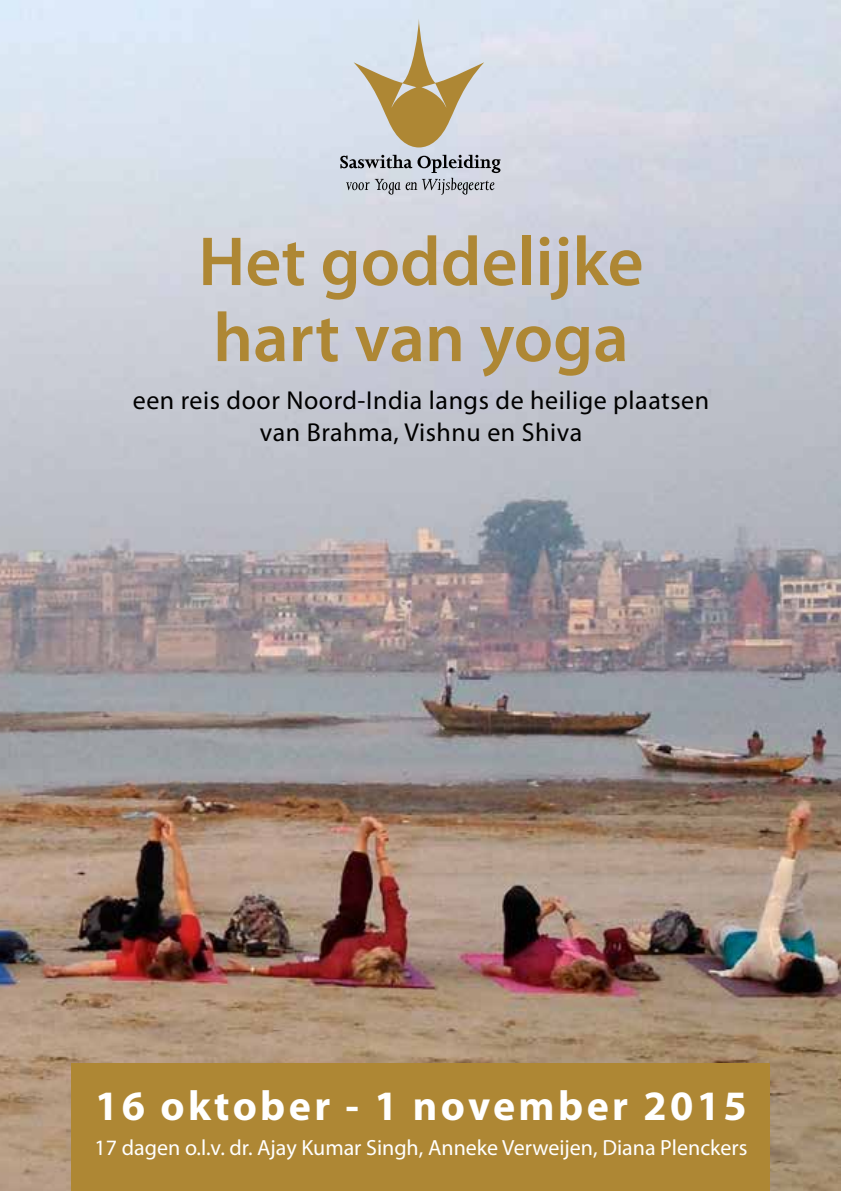
<style>
.page{position:relative;width:842px;height:1191px;background:#fff}
.page>*{position:absolute;margin:0;border:0;box-sizing:border-box;transform-origin:0 0}
.t1{font:600 70px/76px "Myriad Pro";color:#ae8734}
.t2{font:700 42px "Myriad Pro";letter-spacing:.08em;color:#fff}
.t3{font:26px/32px "Myriad Pro";letter-spacing:.02em;color:#000;text-align:center}
.t4{font:22px "Myriad Pro";color:#fff}
</style>
<div class="page">
<img style="left:0;top:1px;width:840px;height:1190px">
<div style="left:71px;top:1063px;width:699px;height:128px;background:#ae8734"></div>
<svg style="left:351px;top:18px;width:136px;height:129px;background:#ccc7b7"></svg>
<svg style="left:340px;top:155px;width:160px;height:40px;background:#acb1b9"></svg>
<h1 class="t1" style="left:198px;top:222px;width:447px">Het goddelijke hart van yoga</h1>
<p class="t3" style="left:133px;top:384px;width:578px">een reis door Noord-India langs de heilige plaatsen van Brahma, Vishnu en Shiva</p>
<h2 class="t2" style="left:95px;top:1078px;width:653px">16 oktober - 1 november 2015</h2>
<p class="t4" style="left:95px;top:1133px;width:654px">17 dagen o.l.v. dr. Ajay Kumar Singh, Anneke Verweijen, Diana Plenckers</p>
</div>
